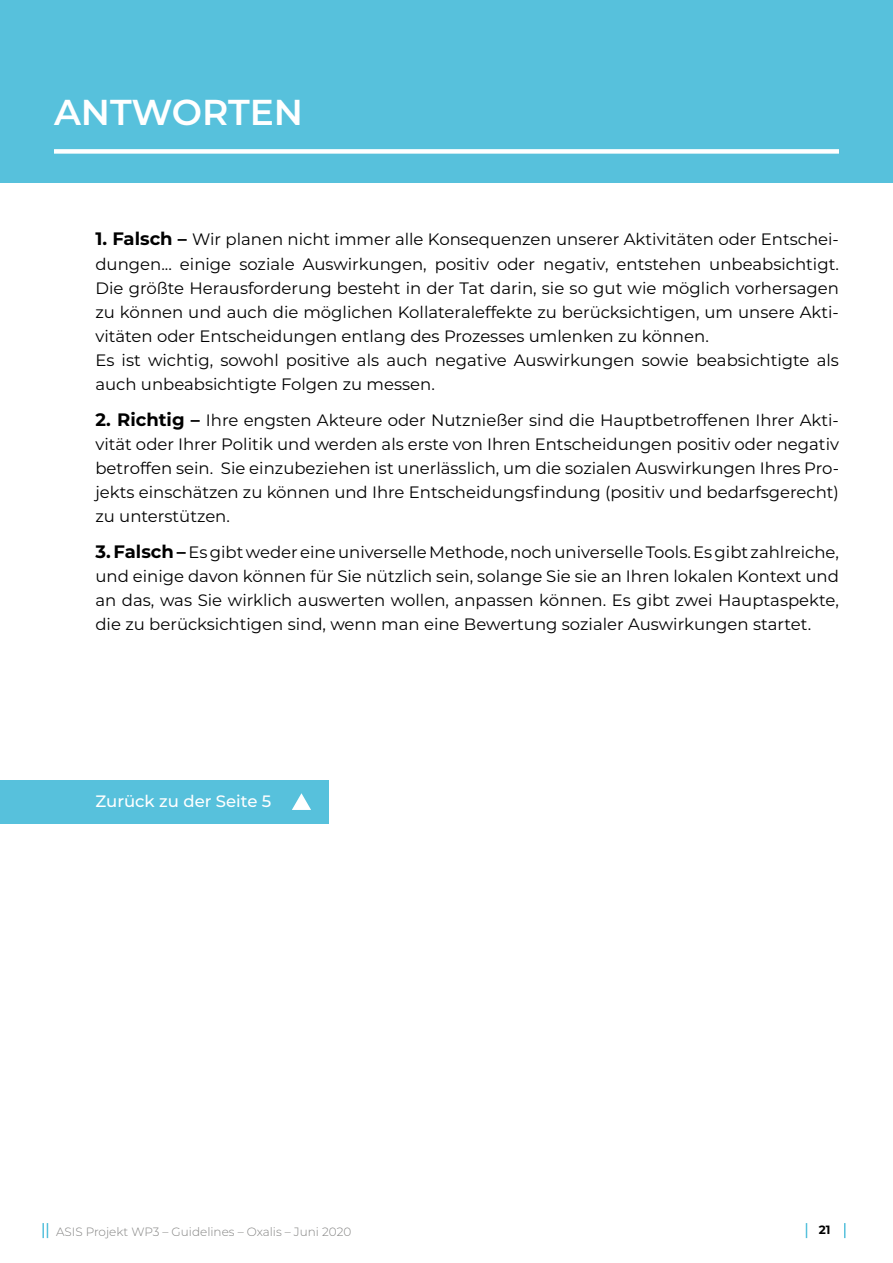
<style>
.page{position:relative;width:893px;height:1263px;background:#fff}
.page>*{position:absolute;margin:0;border:0;box-sizing:border-box;transform-origin:0 0}
.t1{font:600 36px "Montserrat";color:#fff}
.t2{font:16.5px/24px "Montserrat";color:#000;text-align:justify}
.t3{font:500 16.5px "Montserrat";color:#fff}
.t4{font:300 12px "Montserrat";color:#838382}
.t5{font:700 12px "Montserrat";color:#000}
.s1{font-weight:700;font-size:18px}
</style>
<div class="page">
<div style="left:0;top:0;width:893px;height:183px;background:#57c1dc"></div>
<div style="left:0;top:780px;width:328px;height:44px;background:#57c1dc"></div>
<svg style="left:844px;top:1223px;width:1px;height:15px"></svg>
<svg style="left:42px;top:1223px;width:6px;height:15px"></svg>
<svg style="left:806px;top:1223px;width:1px;height:15px"></svg>
<div style="left:54px;top:149px;width:785px;height:5px;background:#fff"></div>
<svg style="left:292px;top:793px;width:19px;height:17px"></svg>
<h1 class="t1" style="left:54px;top:87px;width:251px">ANTWORTEN</h1>
<p class="t2" style="left:95px;top:227px;width:745px;text-align:left"><span class="s1">1. Falsch –</span> Wir planen nicht immer alle Konsequenzen unserer Aktivitäten oder Entschei&shy;dungen... einige soziale Auswirkungen, positiv oder negativ, entstehen unbeabsichtigt.<br>Die größte Herausforderung besteht in der Tat darin, sie so gut wie möglich vorhersagen zu können und auch die möglichen Kollateraleffekte zu berücksichtigen, um unsere Akti&shy;vitäten oder Entscheidungen entlang des Prozesses umlenken zu können.<br>Es ist wichtig, sowohl positive als auch negative Auswirkungen sowie beabsichtigte als auch unbeabsichtigte Folgen zu messen.</p>
<p class="t2" style="left:95px;top:407px;width:745px"><span class="s1">2. Richtig –</span> Ihre engsten Akteure oder Nutznießer sind die Hauptbetroffenen Ihrer Akti&shy;vität oder Ihrer Politik und werden als erste von Ihren Entscheidungen positiv oder negativ betroffen sein. Sie einzubeziehen ist unerlässlich, um die sozialen Auswirkungen Ihres Pro&shy;jekts einschätzen zu können und Ihre Entscheidungsfindung (positiv und bedarfsgerecht) zu unterstützen.</p>
<p class="t2" style="left:95px;top:539px;width:745px"><span class="s1">3. Falsch –</span> Es gibt weder eine universelle Methode, noch universelle Tools. Es gibt zahlreiche, und einige davon können für Sie nützlich sein, solange Sie sie an Ihren lokalen Kontext und an das, was Sie wirklich auswerten wollen, anpassen können. Es gibt zwei Hauptaspekte, die zu berücksichtigen sind, wenn man eine Bewertung sozialer Auswirkungen startet.</p>
<p class="t3" style="left:95px;top:789px;width:177px">Zurück zu der Seite 5</p>
<p class="t4" style="left:56px;top:1224px;width:297px">ASIS Projekt WP3 – Guidelines – Oxalis – Juni 2020</p>
<p class="t5" style="left:819px;top:1221px;width:13px">21</p>
</div>
